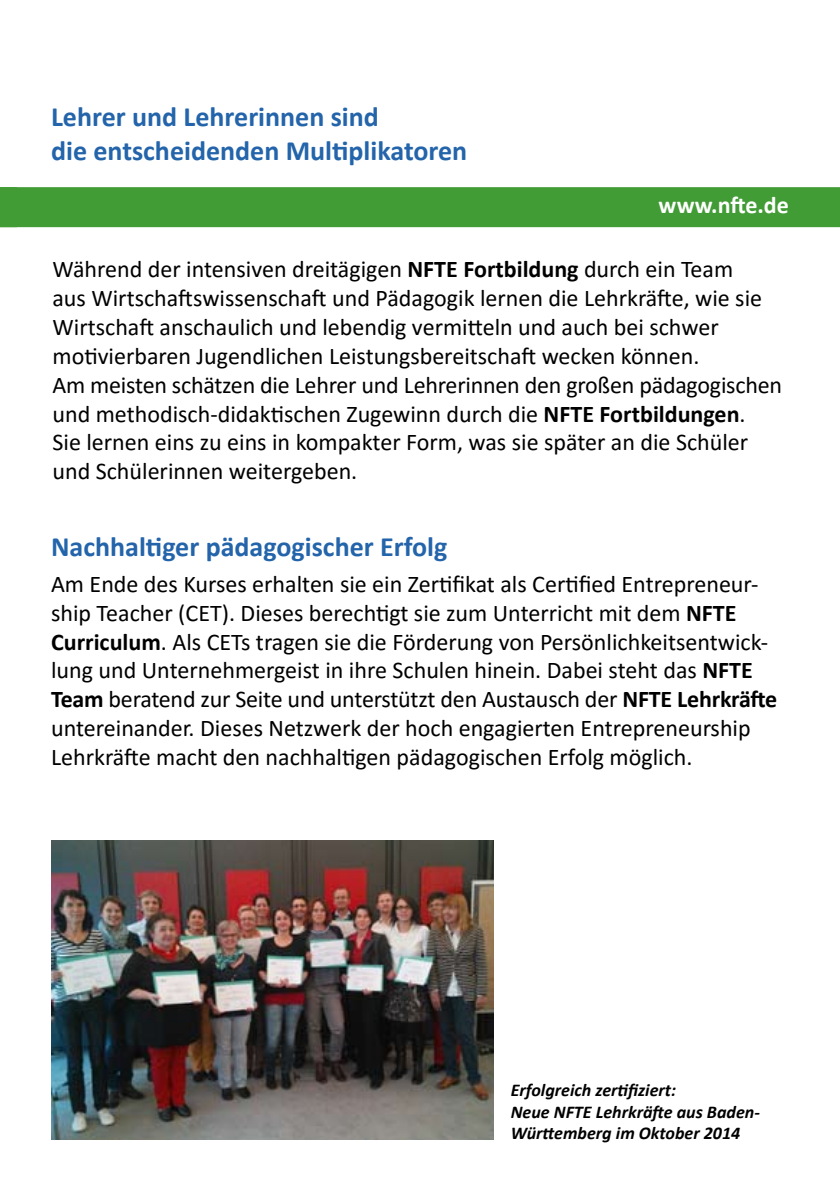
<style>
.page{position:relative;width:840px;height:1191px;background:#fff}
.page>*{position:absolute;margin:0;border:0;box-sizing:border-box;transform-origin:0 0}
.t1{font:700 28px/33.6px "Calibri";color:#2364aa}
.t2{font:24px/28.8px "Calibri";color:#000}
.t3{font:700 24px "Calibri";letter-spacing:.005em;color:#fff}
.t4{font:italic 700 18px/21.6px "Calibri";color:#000}
.s1{font-weight:700}
</style>
<div class="page">
<img style="left:51px;top:840px;width:442px;height:300px">
<div style="left:0;top:187px;width:839px;height:40px;background:#419c35"></div>
<p class="t1" style="left:51px;top:99px;width:417px">Lehrer und Lehrerinnen sind<br>die entscheidenden Multiplikatoren</p>
<p class="t3" style="left:658px;top:188px;width:132px">www.nfte.de</p>
<p class="t2" style="left:52px;top:254px;width:730px">Während der intensiven dreitägigen <span class="s1">NFTE Fortbildung</span> durch ein Team<br>aus Wirtschaftswissenschaft und Pädagogik lernen die Lehrkräfte, wie sie Wirtschaft anschaulich und lebendig vermitteln und auch bei schwer motivierbaren Jugendlichen Leistungsbereitschaft wecken können.<br>Am meisten schätzen die Lehrer und Lehrerinnen den großen pädagogischen und methodisch-didaktischen Zugewinn durch die <span class="s1">NFTE Fortbildungen</span>.<br>Sie lernen eins zu eins in kompakter Form, was sie später an die Schüler und Schülerinnen weitergeben.</p>
<p class="t1" style="left:51px;top:529px;width:397px">Nachhaltiger pädagogischer Erfolg</p>
<p class="t2" style="left:51px;top:569px;width:727px">Am Ende des Kurses erhalten sie ein Zertifikat als Certified Entrepreneur&shy;ship Teacher (CET). Dieses berechtigt sie zum Unterricht mit dem <span class="s1">NFTE Curriculum</span>. Als CETs tragen sie die Förderung von Persönlichkeitsentwick&shy;lung und Unternehmergeist in ihre Schulen hinein. Dabei steht das <span class="s1">NFTE Team</span> beratend zur Seite und unterstützt den Austausch der <span class="s1">NFTE Lehrkräfte </span>untereinander. Dieses Netzwerk der hoch engagierten Entrepreneurship Lehrkräfte macht den nachhaltigen pädagogischen Erfolg möglich.</p>
<p class="t4" style="left:510px;top:1078px;width:250px">Erfolgreich zertifiziert:<br>Neue NFTE Lehrkräfte aus Baden-<br>Württemberg im Oktober 2014</p>
</div>
